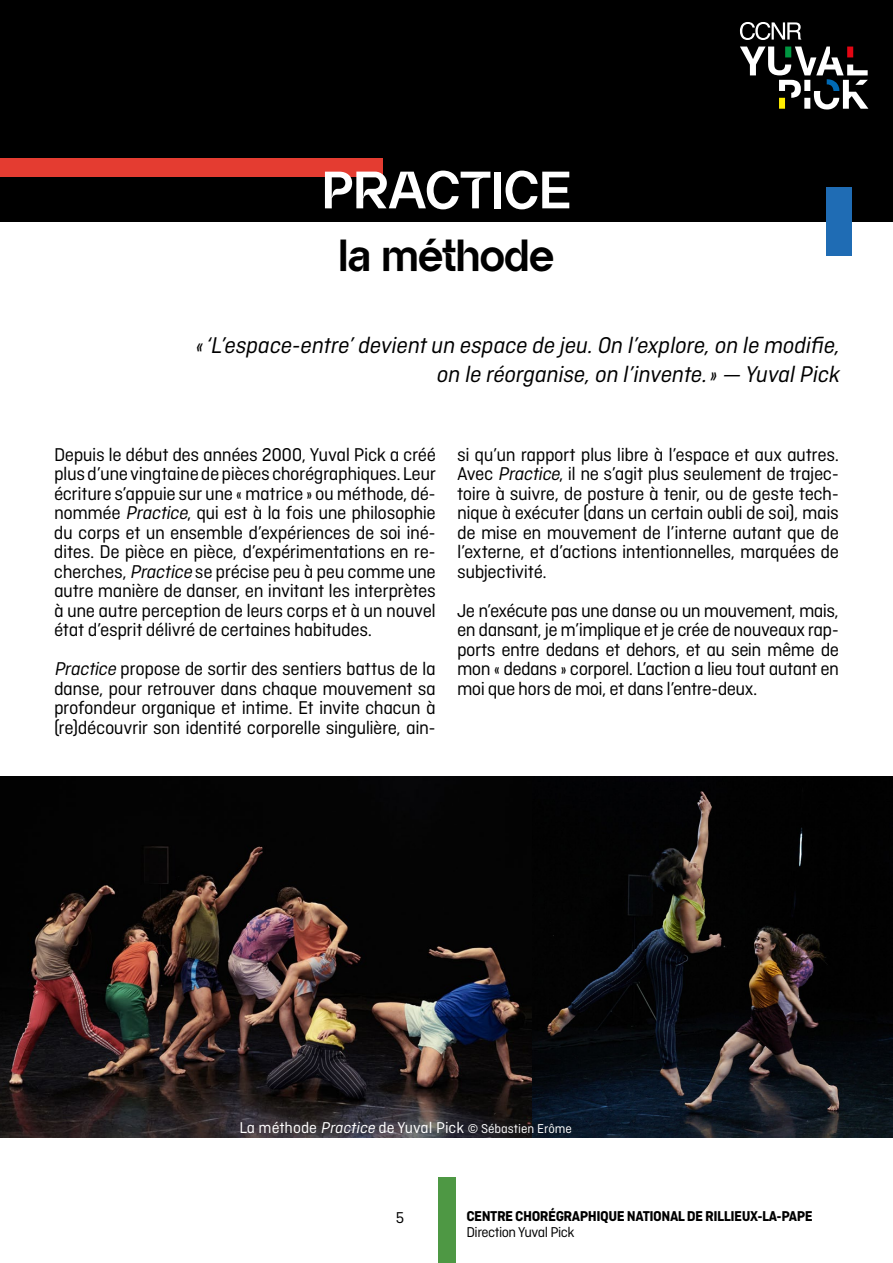
<style>
.page{position:relative;width:893px;height:1263px;background:#fff}
.page>*{position:absolute;margin:0;border:0;box-sizing:border-box;transform-origin:0 0}
.t1{font:700 52.5px "Almarena Display";color:#fff}
.t2{font:700 45px "Almarena Display";letter-spacing:-.03em;color:#000}
.t3{font:italic 24px/28.8px "Ciutadella";color:#000;text-align:right}
.t4{font:19.5px/19.5px "Ciutadella";letter-spacing:-.025em;color:#000;text-align:justify}
.t5{font:16.5px "Ciutadella";color:#fff}
.t6{font:16.5px "Ciutadella";color:#000}
.t7{font:700 15px "Ciutadella";letter-spacing:-.03em;color:#000}
.t8{font:15px "Ciutadella";letter-spacing:-.03em;color:#000}
.s1{font-style:italic}
.s2{font-size:13.5px}
</style>
<div class="page">
<div style="left:0;top:0;width:893px;height:221px;background:#000"></div>
<svg style="left:740px;top:22px;width:61px;height:18px"></svg>
<svg style="left:740px;top:47px;width:128px;height:63px"></svg>
<div style="left:0;top:158px;width:383px;height:18px;background:#e43c31"></div>
<div style="left:826px;top:187px;width:26px;height:68px;background:#1f6cb4"></div>
<div style="left:438px;top:1178px;width:17px;height:85px;background:#4e9844"></div>
<img style="left:0;top:776px;width:532px;height:361px">
<img style="left:532px;top:776px;width:361px;height:361px">
<h1 class="t1" style="left:322px;top:160px;width:251px">PRACTICE</h1>
<h2 class="t2" style="left:338px;top:230px;width:218px">la méthode</h2>
<p class="t3" style="left:195px;top:331px;width:650px">«‘L’espace-entre’devientun espace de jeu.On l’explore,on le modifie, on le réorganise,on l’invente.»— YuvalPick</p>
<p class="t4" style="left:54px;top:444px;width:383px">Depuis le début des années 2000, Yuval Pick a créé plus d’une vingtaine de pièces chorégraphiques. Leur écriture s’appuie sur une « matrice » ou méthode, dé&shy;nommée <span class="s1">Practice</span>, qui est à la fois une philosophie du corps et un ensemble d’expériences de soi iné&shy;dites. De pièce en pièce, d’expérimentations en re&shy;cherches, <span class="s1">Practice</span> se précise peu à peu comme une autre manière de danser, en invitant les interprètes à une autre perception de leurs corps et à un nouvel état d’esprit délivré de certaines habitudes.</p>
<p class="t4" style="left:54px;top:659px;width:383px"><span class="s1">Practice</span> propose de sortir des sentiers battus de la danse, pour retrouver dans chaque mouvement sa profondeur organique et intime. Et invite chacun à (re)découvrir son identité corporelle singulière, ain-</p>
<p class="t4" style="left:457px;top:444px;width:383px">si qu’un rapport plus libre à l’espace et aux autres.<br>Avec <span class="s1">Practice</span>, il ne s’agit plus seulement de trajec&shy;toire à suivre, de posture à tenir, ou de geste tech&shy;nique à exécuter (dans un certain oubli de soi), mais de mise en mouvement de l’interne autant que de l’externe, et d’actions intentionnelles, marquées de subjectivité.</p>
<p class="t4" style="left:457px;top:600px;width:383px">Je n’exécute pas une danse ou un mouvement, mais, en dansant, je m’implique et je crée de nouveaux rap&shy;ports entre dedans et dehors, et au sein même de mon « dedans » corporel. L’action a lieu tout autant en moi que hors de moi, et dans l’entre-deux.</p>
<p class="t5" style="left:239px;top:1118px;width:334px">La méthode <span class="s1">Practice</span> de Yuval Pick <span class="s2">© Sébastien Erôme</span></p>
<p class="t6" style="left:396px;top:1208px;width:10px">5</p>
<p class="t7" style="left:466px;top:1207px;width:348px">CENTRE CHORÉGRAPHIQUE NATIONAL DE RILLIEUX-LA-PAPE</p>
<p class="t8" style="left:466px;top:1224px;width:110px">Direction Yuval Pick</p>
</div>
